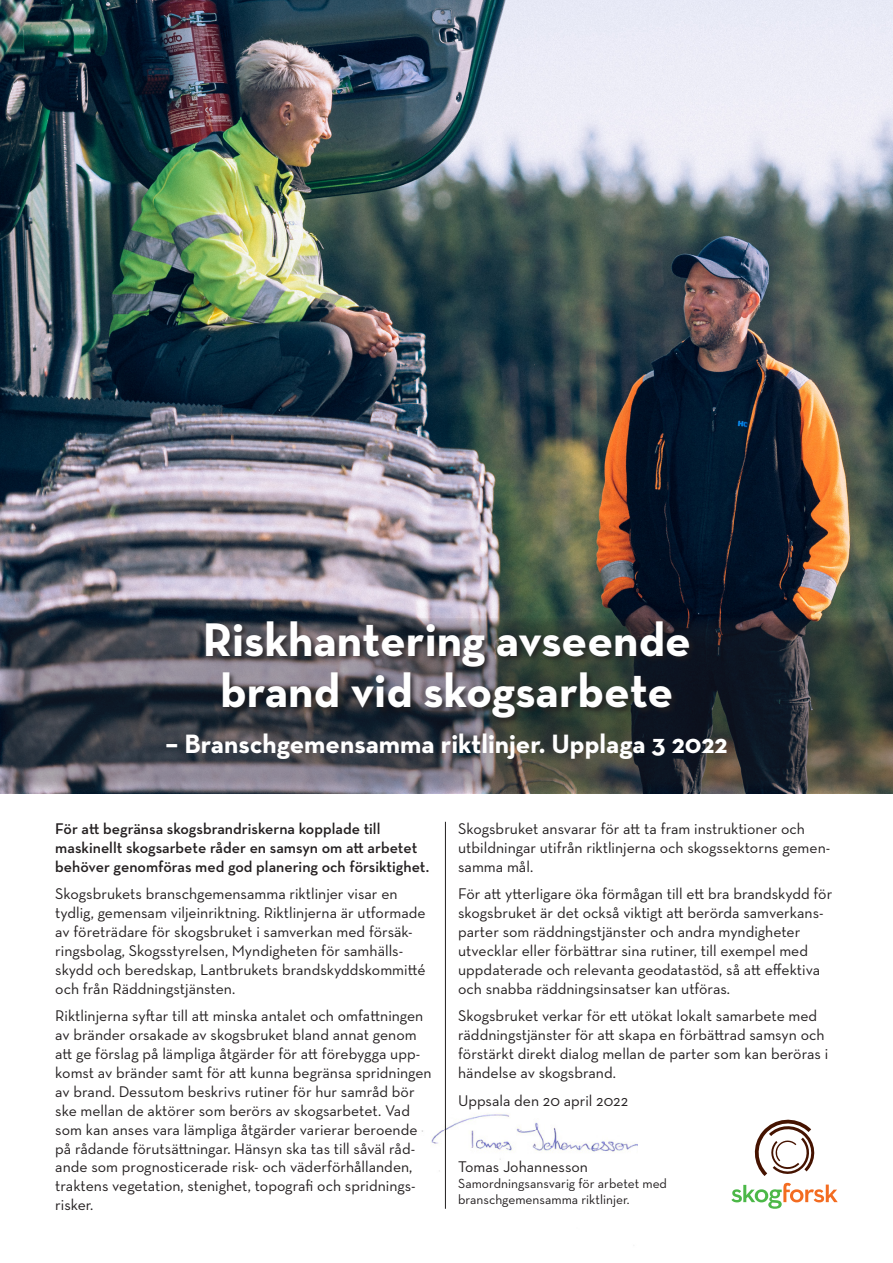
<style>
.page{position:relative;width:893px;height:1263px;background:#fff}
.page>*{position:absolute;margin:0;border:0;box-sizing:border-box;transform-origin:0 0}
.rubrik_1{font:700 48px/51px "Neutraface Text";color:#fff;text-align:center}
.rubrik_1-2{font:700 27px "Neutraface Text";color:#fff}
.Brötext{font:15.75px/18.9px "Neutraface Text";color:#231f20}
.Brötext-2{font:600 15.75px/18.9px "Neutraface Text";color:#231f20}
.rubrik_1-3{font:15.75px "Neutraface Text";color:#231f20}
.rubrik_1-4{font:13.5px "Neutraface Text";color:#231f20}
</style>
<div class="page">
<img style="left:0;top:0;width:893px;height:618px">
<svg style="left:0;top:618px;width:893px;height:175px;background:#43464b"></svg>
<img style="left:421px;top:1100px;width:217px;height:109px">
<hr style="left:445px;top:822px;width:1px;height:387px;background:#231f20">
<div style="left:205px;top:620px;width:492px;height:105px;background:#231f20;opacity:.75"></div>
<svg style="left:731px;top:1183px;width:107px;height:26px"></svg>
<svg style="left:754px;top:1120px;width:61px;height:56px"></svg>
<p class="rubrik_1" style="left:203px;top:613px;width:490px">Riskhantering avseende brand vid skogsarbete</p>
<p class="rubrik_1-2" style="left:166px;top:727px;width:563px">– Branschgemensamma riktlinjer. Upplaga 3 2022</p>
<p class="Brötext-2" style="left:55px;top:819px;width:375px">För att begränsa skogsbrandriskerna kopplade till maskinellt skogsarbete råder en samsyn om att arbetet behöver genomföras med god planering och försiktighet.</p>
<p class="Brötext" style="left:55px;top:884px;width:372px">Skogsbrukets branschgemensamma riktlinjer visar en tydlig, gemensam viljeinriktning. Riktlinjerna är utformade av företrädare för skogsbruket i samverkan med försäk&shy;ringsbolag, Skogsstyrelsen, Myndigheten för samhälls&shy;skydd och beredskap, Lantbrukets brandskyddskommitté och från Räddningstjänsten.</p>
<p class="Brötext" style="left:55px;top:1006px;width:378px">Riktlinjerna syftar till att minska antalet och omfattningen av bränder orsakade av skogsbruket bland annat genom att ge förslag på lämpliga åtgärder för att förebygga upp&shy;komst av bränder samt för att kunna begränsa spridningen av brand. Dessutom beskrivs rutiner för hur samråd bör ske mellan de aktörer som berörs av skogsarbetet. Vad som kan anses vara lämpliga åtgärder varierar beroende på rådande förutsättningar. Hänsyn ska tas till såväl råd&shy;ande som prognosticerade risk- och väderförhållanden, traktens vegetation, stenighet, topografi och spridnings&shy;risker.</p>
<p class="Brötext" style="left:458px;top:819px;width:374px">Skogsbruket ansvarar för att ta fram instruktioner och utbildningar utifrån riktlinjerna och skogssektorns gemen&shy;samma mål.</p>
<p class="Brötext" style="left:458px;top:884px;width:376px">För att ytterligare öka förmågan till ett bra brandskydd för skogsbruket är det också viktigt att berörda samverkans&shy;parter som räddningstjänster och andra myndigheter utvecklar eller förbättrar sina rutiner, till exempel med uppdaterade och relevanta geodatastöd, så att effektiva och snabba räddningsinsatser kan utföras.</p>
<p class="Brötext" style="left:458px;top:1006px;width:371px">Skogsbruket verkar för ett utökat lokalt samarbete med räddningstjänster för att skapa en förbättrad samsyn och förstärkt direkt dialog mellan de parter som kan beröras i händelse av skogsbrand.</p>
<p class="Brötext" style="left:458px;top:1091px;width:171px">Uppsala den 20 april 2022</p>
<p class="rubrik_1-3" style="left:458px;top:1157px;width:131px">Tomas Johannesson</p>
<p class="rubrik_1-4" style="left:458px;top:1175px;width:210px">Samordningsansvarig för arbetet med</p>
<p class="rubrik_1-4" style="left:458px;top:1191px;width:173px">branschgemensamma riktlinjer.</p>
</div>
